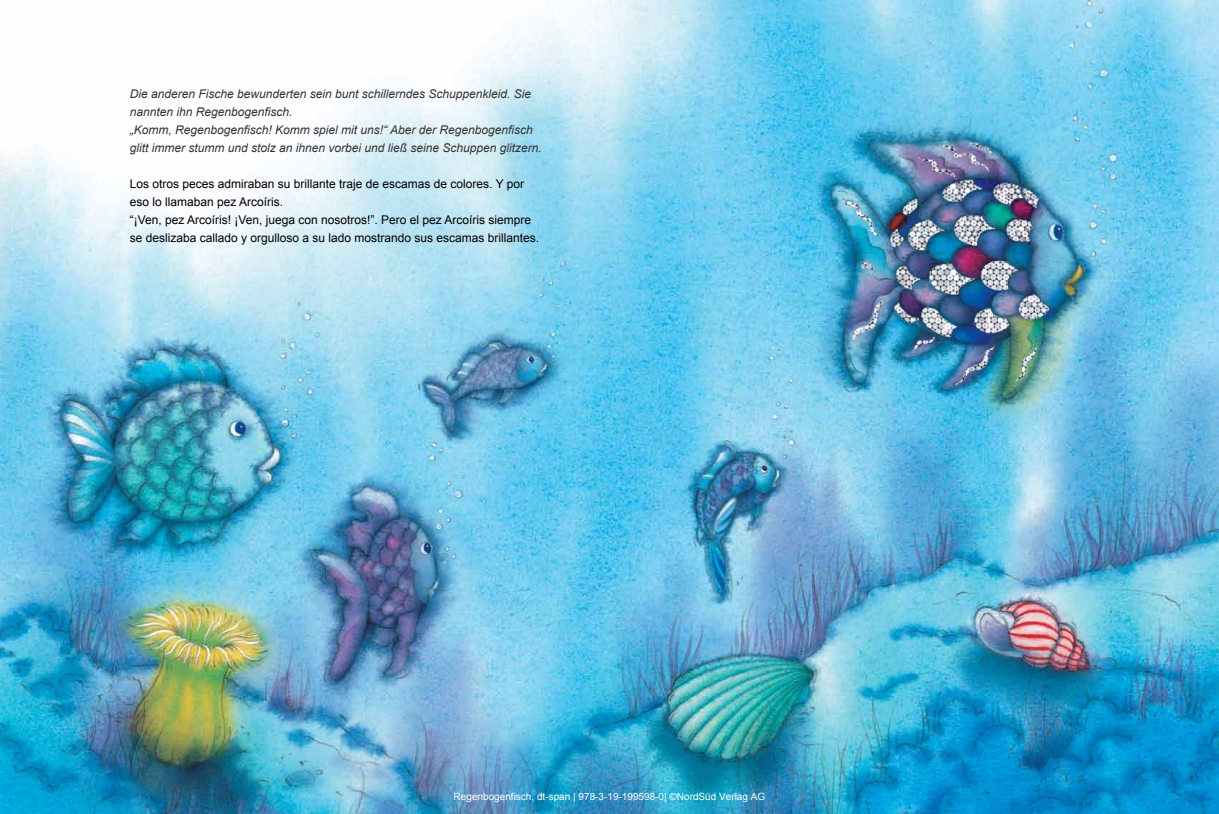
<style>
.page{position:relative;width:1219px;height:814px;background:#fff}
.page>*{position:absolute;margin:0;border:0;box-sizing:border-box;transform-origin:0 0}
.t1{font:12px/18px "Arial";color:#000}
.t2{font:italic 12px/18px "Arial";color:#333}
.t3{font:10px "Arial";color:#fff}
</style>
<div class="page">
<img style="left:0;top:0;width:1219px;height:814px">
<img style="left:833px;top:130px;width:230px;height:263px">
<p class="t2" style="left:130px;top:85px;width:414px">Die anderen Fische bewunderten sein bunt schillerndes Schuppenkleid. Sie nannten ihn Regenbogenfisch.<br>„Komm, Regenbogenfisch! Komm spiel mit uns!“ Aber der Regenbogenfisch glitt immer stumm und stolz an ihnen vorbei und ließ seine Schuppen glitzern.</p>
<p class="t1" style="left:130px;top:175px;width:411px">Los otros peces admiraban su brillante traje de escamas de colores. Y por eso lo llamaban pez Arcoíris.<br>“¡Ven, pez Arcoíris! ¡Ven, juega con nosotros!”. Pero el pez Arcoíris siempre se deslizaba callado y orgulloso a su lado mostrando sus escamas brillantes.</p>
<p class="t3" style="left:454px;top:790px;width:313px">Regenbogenfisch, dt-span | 978-3-19-199598-0| ©NordSüd Verlag AG</p>
</div>
